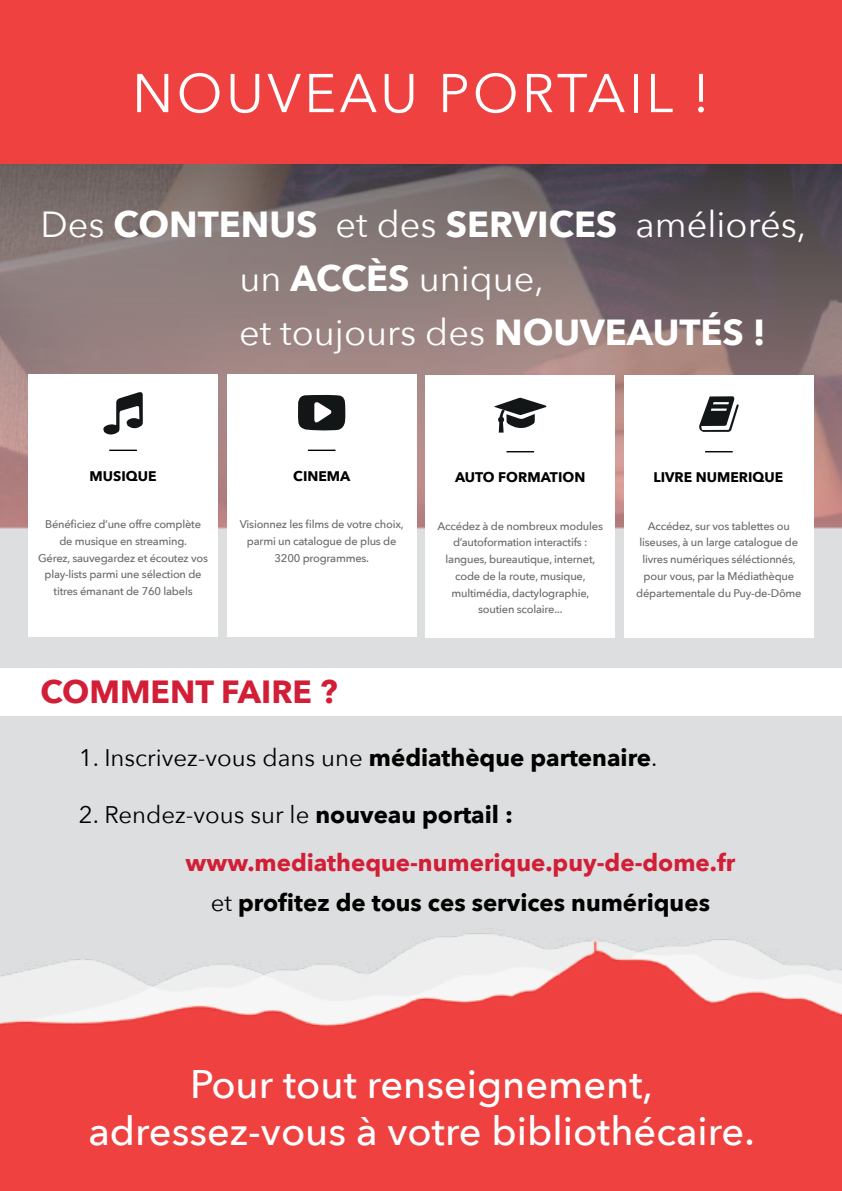
<style>
.page{position:relative;width:842px;height:1191px;background:#fff}
.page>*{position:absolute;margin:0;border:0;box-sizing:border-box;transform-origin:0 0}
.t1{font:54px "Avenir Next";letter-spacing:.06em;color:#fff}
.t2{font:500 39.8px/47.8px "Avenir Next";color:#fff;text-align:center}
.t3{font:36.2px/54px "Avenir Next";color:#fff}
.t4{font:700 32px "Avenir Next";color:#d21e36}
.t5{font:700 24px/48px "Avenir Next";color:#d21e36}
.t6{font:24px "Avenir Next";color:#000}
.t7{font:700 24px "Avenir Next";color:#000}
.t8{font:700 14px "Avenir Next";color:#000}
.t9{font:500 11.2px/16.8px "Avenir Next";letter-spacing:-.02em;color:#696a6d;text-align:center}
.s1{font-weight:700}
.s2{font-weight:400;color:#000}
.s3{color:#000}
.s4{font-weight:400}
</style>
<div class="page">
<svg style="left:0;top:163px;width:842px;height:364px;background:#827070"></svg>
<div style="left:0;top:527px;width:842px;height:141px;background:#dddedf"></div>
<div style="left:0;top:716px;width:842px;height:475px;background:#dddedf"></div>
<img style="left:0;top:933px;width:842px;height:258px">
<div style="left:0;top:0;width:842px;height:163px;background:#ef4140"></div>
<div style="left:28px;top:374px;width:190px;height:262px;background:#fff"></div>
<svg style="left:103px;top:392px;width:40px;height:42px"></svg>
<hr style="left:109px;top:449px;width:28px;height:2px;background:#000">
<div style="left:227px;top:374px;width:189px;height:262px;background:#fff"></div>
<svg style="left:298px;top:395px;width:47px;height:35px;background:#3c3f40"></svg>
<hr style="left:308px;top:449px;width:27px;height:2px;background:#000">
<div style="left:426px;top:376px;width:189px;height:262px;background:#fff"></div>
<svg style="left:494px;top:398px;width:52px;height:34px"></svg>
<svg style="left:506px;top:451px;width:28px;height:1px"></svg>
<div style="left:624px;top:376px;width:190px;height:262px;background:#fff"></div>
<svg style="left:699px;top:396px;width:40px;height:36px"></svg>
<svg style="left:705px;top:451px;width:28px;height:1px"></svg>
<h1 class="t1" style="left:132px;top:48px;width:579px">NOUVEAU PORTAIL !</h1>
<h3 class="t3" style="left:239px;top:195px;width:569px;text-indent:-199px">Des <span class="s1">CONTENUS</span> et des <span class="s1">SERVICES</span> améliorés, un <span class="s1">ACCÈS</span> unique,<br>et toujours des <span class="s1">NOUVEAUTÉS !</span></h3>
<p class="t8" style="left:90px;top:464px;width:68px">MUSIQUE</p>
<p class="t8" style="left:293px;top:464px;width:59px">CINEMA</p>
<p class="t8" style="left:455px;top:465px;width:132px">AUTO FORMATION</p>
<p class="t8" style="left:653px;top:465px;width:131px">LIVRE NUMERIQUE</p>
<p class="t9" style="left:38px;top:515px;width:171px">Bénéficiez d’une offre complète de musique en streaming.<br>Gérez, sauvegardez et écoutez vos play-lists parmi une sélection de titres émanant de 760 labels</p>
<p class="t9" style="left:240px;top:515px;width:165px">Visionnez les films de votre choix, parmi un catalogue de plus de<br>3200 programmes.</p>
<p class="t9" style="left:438px;top:517px;width:167px">Accédez à de nombreux modules d’autoformation interactifs : langues, bureautique, internet, code de la route, musique, multimédia, dactylographie, soutien scolaire...</p>
<p class="t9" style="left:636px;top:517px;width:167px">Accédez, sur vos tablettes ou liseuses, à un large catalogue de livres numériques séléctionnés, pour vous, par la Médiathèque départementale du Puy-de-Dôme</p>
<h3 class="t4" style="left:40px;top:663px;width:299px">COMMENT FAIRE ?</h3>
<h3 class="t6" style="left:79px;top:737px;width:580px">1. Inscrivez-vous dans une <span class="s1">médiathèque partenaire</span>.</h3>
<h3 class="t5" style="left:186px;top:790px;width:551px;text-indent:-107px"><span class="s2">2. Rendez-vous sur le</span> <span class="s3">nouveau portail : </span>www.mediatheque-numerique.puy-de-dome.fr</h3>
<h3 class="t7" style="left:211px;top:882px;width:501px"><span class="s4">et</span> profitez de tous ces services numériques</h3>
<h2 class="t2" style="left:88px;top:1058px;width:668px">Pour tout renseignement, adressez-vous à votre bibliothécaire.</h2>
</div>
